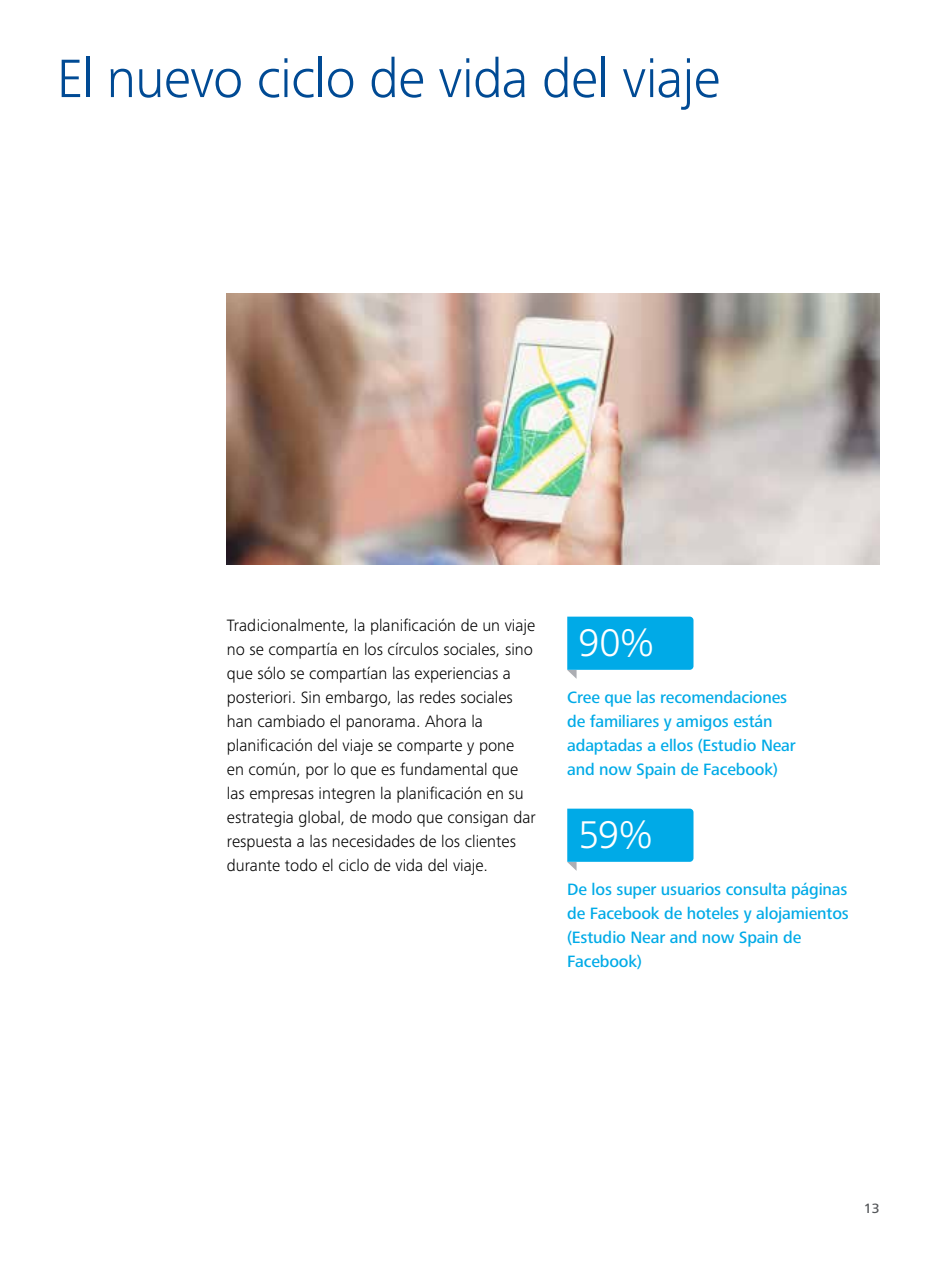
<style>
.page{position:relative;width:936px;height:1270px;background:#fff}
.page>*{position:absolute;margin:0;border:0;box-sizing:border-box;transform-origin:0 0}
.t1{font:300 56px "Frutiger Next Pro";letter-spacing:-.01em;color:#004a94}
.t2{font:300 40px "Frutiger Next Pro";color:#fff}
.t3{font:300 17px/24px "Frutiger Next Pro";color:#000}
.t4{font:500 17px/24px "Frutiger Next Pro";letter-spacing:-.01em;color:#00aae7}
.t5{font:500 14px "Frutiger Next Pro";color:#545659}
</style>
<div class="page">
<svg style="left:567px;top:617px;width:126px;height:62px;background:#25b6ea"></svg>
<svg style="left:567px;top:809px;width:126px;height:62px;background:#25b6ea"></svg>
<img style="left:227px;top:294px;width:652px;height:270px">
<h1 class="t1" style="left:57px;top:46px;width:665px">El nuevo ciclo de vida del viaje</h1>
<p class="t3" style="left:227px;top:613px;width:310px">Tradicionalmente, la planificación de un viaje no se compartía en los círculos sociales, sino que sólo se compartían las experiencias a posteriori. Sin embargo, las redes sociales han cambiado el panorama. Ahora la planificación del viaje se comparte y pone<br>en común, por lo que es fundamental que las empresas integren la planificación en su estrategia global, de modo que consigan dar respuesta a las necesidades de los clientes durante todo el ciclo de vida del viaje.</p>
<h2 class="t2" style="left:578px;top:620px;width:77px">90%</h2>
<p class="t4" style="left:567px;top:685px;width:230px">Cree que las recomendaciones de familiares y amigos están adaptadas a ellos (Estudio Near and now Spain de Facebook)</p>
<h2 class="t2" style="left:578px;top:812px;width:76px">59%</h2>
<p class="t4" style="left:567px;top:877px;width:283px">De los super usuarios consulta páginas de Facebook de hoteles y alojamientos (Estudio Near and now Spain de<br>Facebook)</p>
<p class="t5" style="left:863px;top:1201px;width:17px">13</p>
</div>
